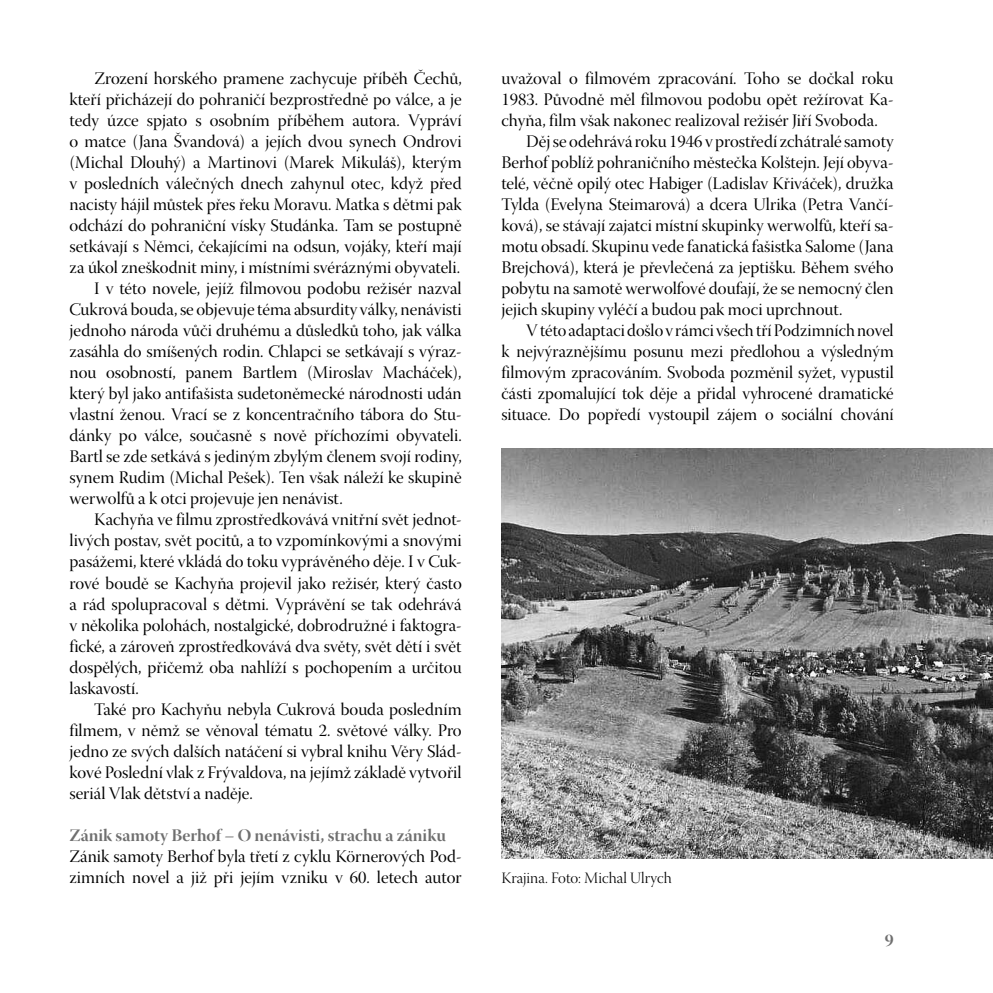
<style>
.page{position:relative;width:993px;height:993px;background:#fff}
.page>*{position:absolute;margin:0;border:0;box-sizing:border-box;transform-origin:0 0}
.t1{font:17.5px/21px "Warnock Pro Disp";color:#000}
.t2{font:17.5px "Warnock Pro Bold Disp";color:#6f6f6f}
.t3{font:15.75px "Warnock Pro Light Disp";color:#000}
</style>
<div class="page">
<img style="left:501px;top:448px;width:491px;height:410px">
<p class="t1" style="left:94px;top:70px;width:369px">Zrození horského pramene zachycuje příběh Čechů,</p>
<p class="t1" style="left:69px;top:91px;width:393px">kteří přicházejí do pohraničí bezprostředně po válce, a je</p>
<p class="t1" style="left:69px;top:112px;width:393px">tedy úzce spjato s osobním příběhem autora. Vypráví</p>
<p class="t1" style="left:69px;top:133px;width:393px">o matce (Jana Švandová) a jejích dvou synech Ondrovi</p>
<p class="t1" style="left:69px;top:154px;width:393px">(Michal Dlouhý) a Martinovi (Marek Mikuláš), kterým</p>
<p class="t1" style="left:69px;top:175px;width:393px">v posledních válečných dnech zahynul otec, když před</p>
<p class="t1" style="left:69px;top:196px;width:393px">nacisty hájil můstek přes řeku Moravu. Matka s dětmi pak</p>
<p class="t1" style="left:69px;top:217px;width:393px">odchází do pohraniční vísky Studánka. Tam se postupně</p>
<p class="t1" style="left:69px;top:238px;width:393px">setkávají s Němci, čekajícími na odsun, vojáky, kteří mají</p>
<p class="t1" style="left:69px;top:259px;width:390px">za úkol zneškodnit miny, i místními svéráznými obyvateli.</p>
<p class="t1" style="left:94px;top:280px;width:369px">I v této novele, jejíž filmovou podobu režisér nazval</p>
<p class="t1" style="left:69px;top:301px;width:393px">Cukrová bouda, se objevuje téma absurdity války, nenávisti</p>
<p class="t1" style="left:69px;top:322px;width:393px">jednoho národa vůči druhému a důsledků toho, jak válka</p>
<p class="t1" style="left:69px;top:343px;width:393px">zasáhla do smíšených rodin. Chlapci se setkávají s výraz-</p>
<p class="t1" style="left:69px;top:364px;width:393px">nou osobností, panem Bartlem (Miroslav Macháček),</p>
<p class="t1" style="left:69px;top:385px;width:393px">který byl jako antifašista sudetoněmecké národnosti udán</p>
<p class="t1" style="left:69px;top:406px;width:393px">vlastní ženou. Vrací se z koncentračního tábora do Stu-</p>
<p class="t1" style="left:69px;top:427px;width:392px">dánky po válce, současně s nově příchozími obyvateli.</p>
<p class="t1" style="left:69px;top:448px;width:393px">Bartl se zde setkává s jediným zbylým členem svojí rodiny,</p>
<p class="t1" style="left:69px;top:469px;width:393px">synem Rudim (Michal Pešek). Ten však náleží ke skupině</p>
<p class="t1" style="left:69px;top:490px;width:273px">werwolfů a k otci projevuje jen nenávist.</p>
<p class="t1" style="left:94px;top:511px;width:369px">Kachyňa ve filmu zprostředkovává vnitřní svět jednot-</p>
<p class="t1" style="left:69px;top:532px;width:393px">livých postav, svět pocitů, a to vzpomínkovými a snovými</p>
<p class="t1" style="left:69px;top:553px;width:393px">pasážemi, které vkládá do toku vyprávěného děje. I v Cuk-</p>
<p class="t1" style="left:69px;top:574px;width:393px">rové boudě se Kachyňa projevil jako režisér, který často</p>
<p class="t1" style="left:69px;top:595px;width:393px">a rád spolupracoval s dětmi. Vyprávění se tak odehrává</p>
<p class="t1" style="left:69px;top:616px;width:393px">v několika polohách, nostalgické, dobrodružné i faktogra-</p>
<p class="t1" style="left:69px;top:637px;width:393px">fické, a zároveň zprostředkovává dva světy, svět dětí i svět</p>
<p class="t1" style="left:69px;top:658px;width:393px">dospělých, přičemž oba nahlíží s pochopením a určitou</p>
<p class="t1" style="left:69px;top:679px;width:69px">laskavostí.</p>
<p class="t1" style="left:94px;top:700px;width:369px">Také pro Kachyňu nebyla Cukrová bouda posledním</p>
<p class="t1" style="left:69px;top:721px;width:393px">filmem, v němž se věnoval tématu 2. světové války. Pro</p>
<p class="t1" style="left:69px;top:742px;width:393px">jedno ze svých dalších natáčení si vybral knihu Věry Slád-</p>
<p class="t1" style="left:69px;top:763px;width:393px">kové Poslední vlak z Frývaldova, na jejímž základě vytvořil</p>
<p class="t1" style="left:69px;top:784px;width:183px">seriál Vlak dětství a naděje.</p>
<p class="t2" style="left:69px;top:824px;width:378px">Zánik samoty Berhof – O nenávisti, strachu a zániku</p>
<p class="t1" style="left:69px;top:847px;width:393px">Zánik samoty Berhof byla třetí z cyklu Körnerových Pod&shy;zimních novel a již při jejím vzniku v 60. letech autor</p>
<p class="t1" style="left:501px;top:70px;width:393px">uvažoval o filmovém zpracování. Toho se dočkal roku</p>
<p class="t1" style="left:501px;top:91px;width:393px">1983. Původně měl filmovou podobu opět režírovat Ka-</p>
<p class="t1" style="left:501px;top:112px;width:376px">chyňa, film však nakonec realizoval režisér Jiří Svoboda.</p>
<p class="t1" style="left:526px;top:133px;width:369px">Děj se odehrává roku 1946 v prostředí zchátralé samoty</p>
<p class="t1" style="left:501px;top:154px;width:393px">Berhof poblíž pohraničního městečka Kolštejn. Její obyva-</p>
<p class="t1" style="left:501px;top:175px;width:393px">telé, věčně opilý otec Habiger (Ladislav Křiváček), družka</p>
<p class="t1" style="left:501px;top:196px;width:393px">Tylda (Evelyna Steimarová) a dcera Ulrika (Petra Vančí-</p>
<p class="t1" style="left:501px;top:217px;width:393px">ková), se stávají zajatci místní skupinky werwolfů, kteří sa-</p>
<p class="t1" style="left:501px;top:238px;width:393px">motu obsadí. Skupinu vede fanatická fašistka Salome (Jana</p>
<p class="t1" style="left:501px;top:259px;width:393px">Brejchová), která je převlečená za jeptišku. Během svého</p>
<p class="t1" style="left:501px;top:280px;width:393px">pobytu na samotě werwolfové doufají, že se nemocný člen</p>
<p class="t1" style="left:501px;top:301px;width:341px">jejich skupiny vyléčí a budou pak moci uprchnout.</p>
<p class="t1" style="left:526px;top:322px;width:369px">Vtéto adaptaci došlo v rámci všech tří Podzimních novel</p>
<p class="t1" style="left:501px;top:343px;width:393px">k nejvýraznějšímu posunu mezi předlohou a výsledným</p>
<p class="t1" style="left:501px;top:364px;width:393px">filmovým zpracováním. Svoboda pozměnil syžet, vypustil</p>
<p class="t1" style="left:501px;top:385px;width:393px">části zpomalující tok děje a přidal vyhrocené dramatické</p>
<p class="t1" style="left:501px;top:406px;width:393px">situace. Do popředí vystoupil zájem o sociální chování</p>
<p class="t3" style="left:501px;top:868px;width:172px">Krajina. Foto: Michal Ulrych</p>
<p class="t2" style="left:884px;top:929px;width:10px">9</p>
</div>
